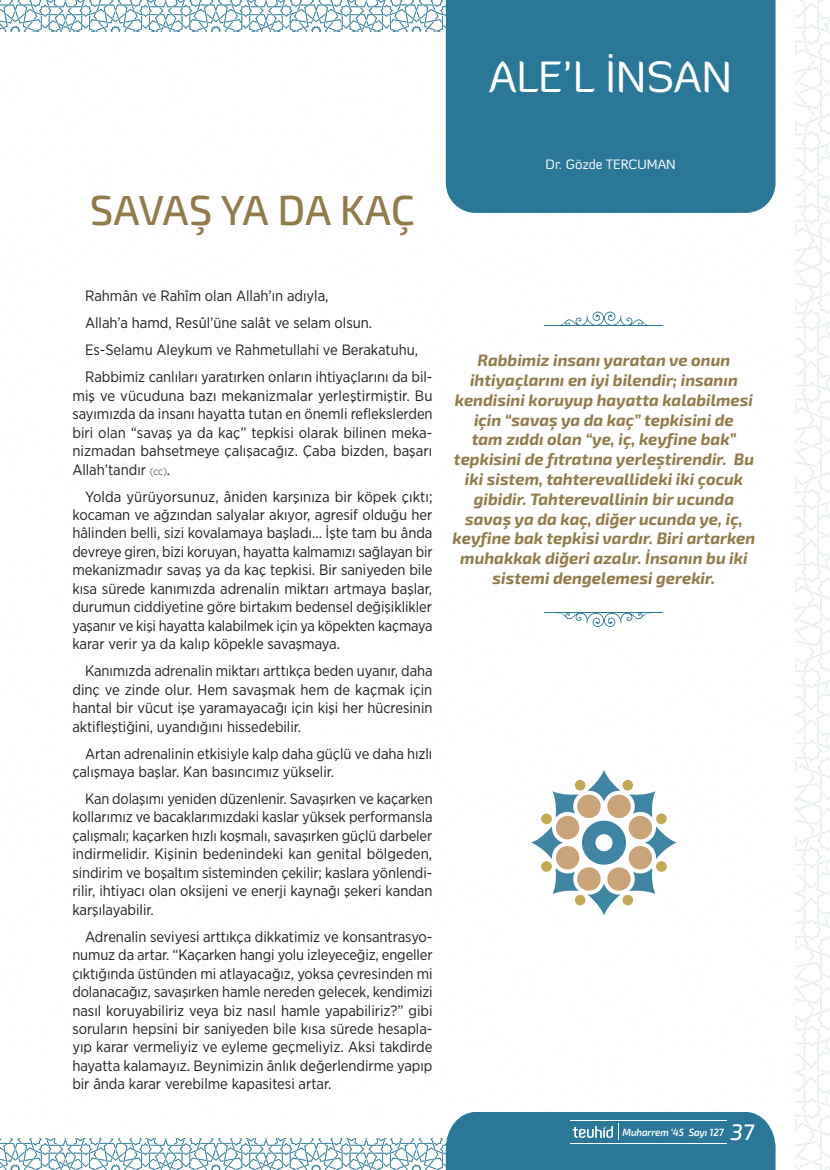
<style>
.page{position:relative;width:830px;height:1170px;background:#fff}
.page>*{position:absolute;margin:0;border:0;box-sizing:border-box;transform-origin:0 0}
.Sayfa_Baslik{font:43.5px "Diavlo";color:#fff}
.Yazar_Yazi_Baslik_Sol{font:500 42px "Exo 2";letter-spacing:-.005em;color:#917b4b}
.Spor_Yazar_Giris{font:italic 700 16.5px/19.8px "Exo 2";color:#917b4b;text-align:center}
.Text{font:15px/18.5px "Gotham Narrow";letter-spacing:-.005em;color:#231f20;text-align:justify}
.Yazar_İsim{font:13.5px "Diavlo";color:#fff}
.t1{font:italic 600 10.5px "Exo 2";letter-spacing:-.01em;color:#fff;scale:.92 1}
.s1{font-weight:300;font-size:10.5px}
.s2{font-weight:500;font-size:22.5px}
</style>
<div class="page">
<svg style="left:795px;top:0;width:34px;height:1169px"></svg>
<div style="left:445px;top:0;width:330px;height:213px;background:#2a7798"></div>
<svg style="left:0;top:1138px;width:445px;height:31px"></svg>
<svg style="left:0;top:0;width:452px;height:31px"></svg>
<div style="left:445px;top:1112px;width:330px;height:57px;background:#2a7798"></div>
<hr style="left:570px;top:1143px;width:156px;height:1px;background:#fff">
<hr style="left:570px;top:1119px;width:156px;height:1px;background:#fff">
<svg style="left:531px;top:770px;width:145px;height:144px"></svg>
<svg style="left:560px;top:311px;width:88px;height:14px"></svg>
<hr style="left:544px;top:325px;width:118px;height:1px;background:#2a7798">
<svg style="left:555px;top:613px;width:97px;height:14px"></svg>
<hr style="left:544px;top:612px;width:118px;height:1px;background:#2a7798">
<p class="Sayfa_Baslik" style="left:489px;top:50px;width:244px">ALE’L İNSAN</p>
<p class="Yazar_Yazi_Baslik_Sol" style="left:90px;top:186px;width:326px">SAVAŞ YA DA KAÇ</p>
<p class="Yazar_İsim" style="left:545px;top:156px;width:131px">Dr. Gözde TERCUMAN</p>
<p class="Text" style="left:85px;top:286px;width:245px">Rahmân ve Rahîm olan Allah’ın adıyla,</p>
<p class="Text" style="left:85px;top:313px;width:288px">Allah’a hamd, Resûl’üne salât ve selam olsun.</p>
<p class="Text" style="left:85px;top:340px;width:334px">Es-Selamu Aleykum ve Rahmetullahi ve Berakatuhu,</p>
<p class="Text" style="left:72px;top:367px;width:361px;text-indent:13px">Rabbimiz canlıları yaratırken onların ihtiyaçlarını da bil&shy;miş ve vücuduna bazı mekanizmalar yerleştirmiştir. Bu sayımızda da insanı hayatta tutan en önemli reflekslerden biri olan “savaş ya da kaç” tepkisi olarak bilinen meka&shy;nizmadan bahsetmeye çalışacağız. Çaba bizden, başarı Allah’tandır <span class="s1">(cc)</span>.</p>
<p class="Text" style="left:72px;top:486px;width:361px;text-indent:13px">Yolda yürüyorsunuz, âniden karşınıza bir köpek çıktı; kocaman ve ağzından salyalar akıyor, agresif olduğu her hâlinden belli, sizi kovalamaya başladı… İşte tam bu ânda devreye giren, bizi koruyan, hayatta kalmamızı sağlayan bir mekanizmadır savaş ya da kaç tepkisi. Bir saniyeden bile kısa sürede kanımızda adrenalin miktarı artmaya başlar, durumun ciddiyetine göre birtakım bedensel değişiklikler yaşanır ve kişi hayatta kalabilmek için ya köpekten kaçmaya karar verir ya da kalıp köpekle savaşmaya.</p>
<p class="Text" style="left:72px;top:661px;width:361px;text-indent:13px">Kanımızda adrenalin miktarı arttıkça beden uyanır, daha dinç ve zinde olur. Hem savaşmak hem de kaçmak için hantal bir vücut işe yaramayacağı için kişi her hücresinin aktifleştiğini, uyandığını hissedebilir.</p>
<p class="Text" style="left:72px;top:743px;width:361px;text-indent:13px">Artan adrenalinin etkisiyle kalp daha güçlü ve daha hızlı çalışmaya başlar. Kan basıncımız yükselir.</p>
<p class="Text" style="left:72px;top:789px;width:361px;text-indent:13px">Kan dolaşımı yeniden düzenlenir. Savaşırken ve kaçarken kollarımız ve bacaklarımızdaki kaslar yüksek performansla çalışmalı; kaçarken hızlı koşmalı, savaşırken güçlü darbeler indirmelidir. Kişinin bedenindeki kan genital bölgeden, sindirim ve boşaltım sisteminden çekilir; kaslara yönlendi&shy;rilir, ihtiyacı olan oksijeni ve enerji kaynağı şekeri kandan karşılayabilir.</p>
<p class="Text" style="left:72px;top:926px;width:361px;text-indent:13px">Adrenalin seviyesi arttıkça dikkatimiz ve konsantrasyo&shy;numuz da artar. “Kaçarken hangi yolu izleyeceğiz, engeller çıktığında üstünden mi atlayacağız, yoksa çevresinden mi dolanacağız, savaşırken hamle nereden gelecek, kendimizi nasıl koruyabiliriz veya biz nasıl hamle yapabiliriz?” gibi soruların hepsini bir saniyeden bile kısa sürede hesapla&shy;yıp karar vermeliyiz ve eyleme geçmeliyiz. Aksi takdirde hayatta kalamayız. Beynimizin ânlık değerlendirme yapıp bir ânda karar verebilme kapasitesi artar.</p>
<p class="Spor_Yazar_Giris" style="left:452px;top:351px;width:304px">Rabbimiz insanı yaratan ve onun ihtiyaçlarını en iyi bilendir; insanın kendisini koruyup hayatta kalabilmesi için “savaş ya da kaç” tepkisini de<br>tam zıddı olan “ye, iç, keyfine bak” tepkisini de fıtratına yerleştirendir. Bu iki sistem, tahterevallideki iki çocuk gibidir. Tahterevallinin bir ucunda savaş ya da kaç, diğer ucunda ye, iç, keyfine bak tepkisi vardır. Biri artarken muhakkak diğeri azalır. İnsanın bu iki sistemi dengelemesi gerekir.</p>
<p class="t1" style="left:622px;top:1125px;width:145px">Muharrem ‘45 Sayı 127 <span class="s2">37</span></p>
</div>
